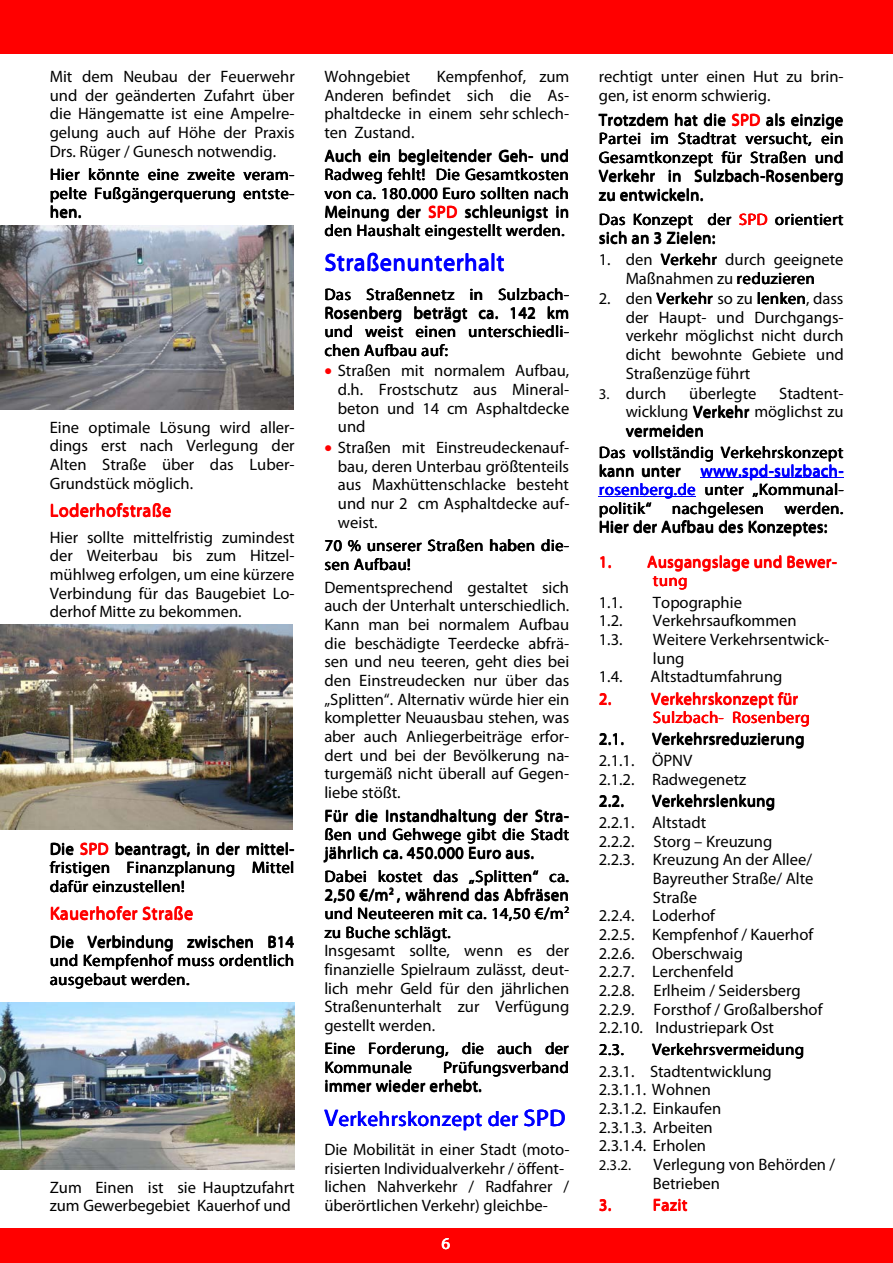
<style>
.page{position:relative;width:893px;height:1263px;background:#fff}
.page>*{position:absolute;margin:0;border:0;box-sizing:border-box;transform-origin:0 0}
.t1{font:24px "Myriad Pro";letter-spacing:.025em;color:#00f}
.t2{font:21px "Myriad Pro";letter-spacing:.025em;color:#00f}
.t3{font:18px "Myriad Pro";letter-spacing:.03em;color:#f00}
.t4{font:16.5px/18.6px "Myriad Pro";letter-spacing:.005em;color:#000;text-align:justify}
.t5{font:16.5px/18.8px "Myriad Pro";letter-spacing:.025em;color:#000}
.t6{font:16.5px/18.6px "Myriad Pro";letter-spacing:.03em;color:#000}
.t7{font:16.5px/19px "Myriad Pro";letter-spacing:.03em;color:#f00}
.t8{font:16.5px "Myriad Pro";letter-spacing:.025em;color:#00f}
.t9{font:16.5px "Myriad Pro";color:#fff}
.t10{font:15px "Myriad Pro";color:#000}
.s1{color:#f00}
.s2{font-size:24px}
.s3{font-size:15px}
.s4{color:#00f}
</style>
<div class="page">
<img style="left:0;top:226px;width:293px;height:183px">
<hr style="left:700px;top:478px;width:143px;height:1px;background:#00f">
<hr style="left:598px;top:496px;width:98px;height:1px;background:#00f">
<img style="left:0;top:625px;width:292px;height:205px">
<img style="left:0;top:1003px;width:295px;height:166px">
<div style="left:0;top:1228px;width:892px;height:35px;background:#f00"></div>
<div style="left:0;top:0;width:892px;height:53px;background:#f00"></div>
<p class="t4" style="left:50px;top:68px;width:246px">Mit dem Neubau der Feuerwehr und der geänderten Zufahrt über die Hängematte ist eine Ampelre&shy;gelung auch auf Höhe der Praxis Drs. Rüger / Gunesch notwendig.</p>
<p class="t4" style="left:50px;top:165px;width:246px">Hier könnte eine zweite veram&shy;pelte Fußgängerquerung entste&shy;hen.</p>
<p class="t4" style="left:50px;top:418px;width:246px">Eine optimale Lösung wird aller&shy;dings erst nach Verlegung der Alten Straße über das Luber-Grundstück möglich.</p>
<p class="t3" style="left:50px;top:501px;width:123px">Loderhofstraße</p>
<p class="t4" style="left:50px;top:528px;width:246px">Hier sollte mittelfristig zumindest der Weiterbau bis zum Hitzel&shy;mühlweg erfolgen, um eine kürzere Verbindung für das Baugebiet Lo&shy;derhof Mitte zu bekommen.</p>
<p class="t4" style="left:50px;top:841px;width:246px">Die <span class="s1">SPD</span> beantragt, in der mittel&shy;fristigen Finanzplanung Mittel dafür einz</p>
<p class="t5" style="left:50px;top:878px;width:136px">dafür einzustellen!</p>
<p class="t4" style="left:68px;top:877px;width:6px">f</p>
<p class="t5" style="left:132px;top:877px;width:54px">stellen!</p>
<p class="t3" style="left:50px;top:905px;width:144px">Kauerhofer Straße</p>
<p class="t3" style="left:106px;top:904px;width:89px">ofer Straße</p>
<p class="t4" style="left:50px;top:933px;width:246px">Die Verbindung zwischen B14 und Kempfenhof muss ordentlich ausgebaut werden.</p>
<p class="t4" style="left:50px;top:1178px;width:246px">Zum Einen ist sie Hauptzufahrt zum Gewerbegebiet Kauerhof und</p>
<p class="t4" style="left:324px;top:68px;width:246px;text-indent:113px">Kempfenhof, zum Anderen befindet sich die As&shy;phaltdecke in einem sehr schlech&shy;ten Zustand.</p>
<p class="t4" style="left:325px;top:147px;width:246px">Auch ein begleitender Geh- und Radweg fehlt! Die Gesamtkosten von ca. 180.000 Euro sollten nach Meinung der <span class="s1">SPD</span> schleunigst in den Haushalt eingestellt werden.</p>
<h1 class="t1" style="left:325px;top:250px;width:182px">Straßenunterhalt</h1>
<p class="t6" style="left:325px;top:285px;width:246px">Das Straßennetz in Sulzbach-<br>Rosenberg beträgt ca. 142 km</p>
<p class="t4" style="left:324px;top:68px;width:87px">Wohngebiet</p>
<p class="t4" style="left:325px;top:304px;width:246px;text-indent:170px">. 142 km und weist einen unterschiedli&shy;chen Aufbau auf:</p>
<p class="t4" style="left:389px;top:341px;width:60px">bau auf:</p>
<p class="t4" style="left:338px;top:362px;width:233px;text-indent:-13px"><span class="s1">•</span> Straßen mit normalem Aufbau, d.h. Frostschutz aus Mineral&shy;beton und 14 cm Asphaltdecke und</p>
<p class="t4" style="left:338px;top:439px;width:233px;text-indent:-13px"><span class="s1">•</span> Straßen mit Einstreudeckenauf&shy;bau, deren Unterbau größtenteils aus Maxhüttenschlacke besteht und nur 2 cm Asphaltdecke auf&shy;weist.</p>
<p class="t5" style="left:325px;top:536px;width:246px">70 % unserer Straßen haben die&shy;sen Aufbau!</p>
<p class="t4" style="left:324px;top:578px;width:246px">Dementsprechend gestaltet sich auch der Unterhalt unterschiedlich.<br>Kann man bei normalem Aufbau die beschädigte Teerdecke abfrä&shy;sen und neu teeren, geht dies bei den Einstreudecken nur über das „Splitten“. Alternativ würde hier ein kompletter Neuausbau stehen, was aber auch Anliegerbeiträge erfor&shy;dert und bei der Bevölkerung na&shy;turgemäß nicht überall auf Gegen&shy;liebe stößt.</p>
<p class="t4" style="left:324px;top:807px;width:246px">Für die Instandhaltung der Stra&shy;ßen und Gehwege gibt die Stadt jährlich ca. 450.000 Euro aus.</p>
<p class="t5" style="left:324px;top:842px;width:246px;line-height:23.5px;text-indent:28px">lich ca. 45<br>Dabei kostet das „Splitten“ ca.</p>
<p class="t5" style="left:325px;top:886px;width:246px">2,50 €/m<sup>2</sup> , während das Abfräsen und Neuteeren mit ca. 14,50 €/m<sup>2</sup></p>
<p class="t4" style="left:521px;top:905px;width:10px">0</p>
<p class="t4" style="left:324px;top:923px;width:246px;text-align:left">zu Buche schlägt.<br>Insgesamt sollte, wenn es der finanzielle Spielraum zulässt, deut&shy;lich mehr Geld für den jährlichen<br>Straßenunterhalt zur Verfügung gestellt werden.</p>
<p class="t5" style="left:325px;top:1040px;width:245px;line-height:18.1px">Eine Forderung, die auch der<br>Kommunale</p>
<p class="t5" style="left:443px;top:1059px;width:127px">Prüfungsverband</p>
<p class="t6" style="left:401px;top:1077px;width:82px">der erhebt.</p>
<p class="t2" style="left:324px;top:1108px;width:242px"><span class="s2">V</span>erkehrskonzept der <span class="s2">SPD</span></p>
<p class="t4" style="left:324px;top:1141px;width:246px;text-align:left">Die Mobilität in einer Stadt (moto&shy;risierten Individualverkehr / öffent&shy;lichen Nahverkehr / Radfahrer / überörtlichen Verkehr) gleichbe-</p>
<p class="t5" style="left:325px;top:1077px;width:158px">immer wieder erhebt.</p>
<p class="t4" style="left:324px;top:1077px;width:69px">immer wi</p>
<p class="t4" style="left:343px;top:1077px;width:30px">m r</p>
<p class="t9" style="left:441px;top:1236px;width:10px">6</p>
<p class="t4" style="left:598px;top:68px;width:246px">rechtigt unter einen Hut zu brin&shy;gen, ist enorm schwierig.</p>
<p class="t6" style="left:599px;top:111px;width:246px">Trotzdem hat die <span class="s1">SPD</span> als einzige<br>Partei im Stadtrat versucht, ein</p>
<p class="t6" style="left:768px;top:130px;width:76px">sucht, ein</p>
<p class="t5" style="left:599px;top:149px;width:246px;line-height:18.3px">Gesamtkonzept für Straßen und<br>Verkehr in Sulzbach-Rosenberg</p>
<p class="t6" style="left:599px;top:149px;width:74px">Gesamtkok</p>
<p class="t6" style="left:765px;top:167px;width:79px">Rosenberg</p>
<p class="t6" style="left:599px;top:183px;width:246px;line-height:24.5px">zu entwickeln.<br>Das Konzept der <span class="s1">SPD</span> orientiert</p>
<p class="t5" style="left:599px;top:229px;width:118px">sich an 3 Zielen:</p>
<p class="t4" style="left:599px;top:251px;width:73px">1. den V</p>
<p class="t4" style="left:725px;top:251px;width:120px">durch geeignete</p>
<p class="t5" style="left:766px;top:167px;width:79px">Rosenberg</p>
<p class="t4" style="left:625px;top:251px;width:191px;text-indent:35px">Verkehr<br>Maßnahmen zu reduzieren</p>
<p class="t4" style="left:598px;top:290px;width:115px">2. den Verkehr</p>
<p class="t4" style="left:625px;top:289px;width:220px;text-indent:31px">Verkehr so zu lenken, dass der Haupt- und Durchgangs&shy;verkehr möglichst nicht durch dicht bewohnte Gebiete und Straßenzüge führt</p>
<p class="t4" style="left:598px;top:384px;width:69px"><span class="s3">3.</span> durch</p>
<p class="t4" style="left:689px;top:384px;width:69px">überlegte</p>
<p class="t5" style="left:656px;top:290px;width:58px">Verkehr</p>
<p class="t4" style="left:625px;top:384px;width:219px;text-indent:154px">Stadtent&shy;wicklung Verkehr möglichst zu vermeiden</p>
<p class="t6" style="left:599px;top:443px;width:246px">Das vollständig Verkehrskonzept kann unter <span class="s4">www.spd-sulzbach</span></p>
<p class="t8" style="left:774px;top:463px;width:71px">sulzbach-</p>
<p class="t8" style="left:774px;top:463px;width:65px">sulzbach</p>
<p class="t8" style="left:599px;top:481px;width:98px">rosenberg.de</p>
<p class="t4" style="left:599px;top:481px;width:246px;text-indent:106px">unter „Kommunal&shy;politik“ nachgelesen werden.<br>Hier der Aufbau des Kon ezeptes:</p>
<p class="t7" style="left:653px;top:553px;width:186px;text-indent:-54px">1. Ausgangslage und Bewer&shy;tung</p>
<p class="t4" style="left:598px;top:593px;width:25px">1.1.</p>
<p class="t4" style="left:652px;top:593px;width:91px">Topographie</p>
<p class="t4" style="left:598px;top:612px;width:25px">1.2.</p>
<p class="t4" style="left:653px;top:612px;width:145px">Verkehrsaufkommen</p>
<p class="t4" style="left:598px;top:631px;width:25px">1.3.</p>
<p class="t4" style="left:653px;top:631px;width:178px">Weitere Verkehrsentwick&shy;lung</p>
<p class="t4" style="left:598px;top:668px;width:25px">1.4.</p>
<p class="t4" style="left:650px;top:668px;width:133px">Altstadtumfahrung</p>
<p class="t7" style="left:598px;top:690px;width:14px">2.</p>
<p class="t7" style="left:651px;top:690px;width:148px;line-height:18.6px">Verkehrskonzept für<br>Sulzbach</p>
<p class="t7" style="left:653px;top:708px;width:158px">Sulzbach- Rosenberg</p>
<p class="t7" style="left:671px;top:708px;width:5px">l</p>
<p class="t5" style="left:730px;top:730px;width:76px">duzierung</p>
<p class="t4" style="left:599px;top:752px;width:149px">2.1.1. ÖPNV<br>2.1.2. Radwegenetz</p>
<p class="t4" style="left:598px;top:792px;width:27px">2.2.</p>
<p class="t4" style="left:608px;top:792px;width:5px">.</p>
<p class="t4" style="left:599px;top:730px;width:27px">2.1.</p>
<p class="t5" style="left:652px;top:730px;width:154px">Verkehrsreduzierung</p>
<p class="t4" style="left:598px;top:791px;width:178px;line-height:21.6px;text-indent:53px">Verkehrslenkung<br>2.2.1. Altstadt</p>
<p class="t4" style="left:599px;top:832px;width:175px">2.2.2. Storg – Kreuzung</p>
<p class="t4" style="left:599px;top:851px;width:215px">2.2.3. Kreuzung An der Allee/</p>
<p class="t4" style="left:653px;top:870px;width:162px">Bayreuther Straße/ Alte</p>
<p class="t4" style="left:653px;top:888px;width:46px">Straße</p>
<p class="t4" style="left:599px;top:907px;width:118px">2.2.4. Loderhof</p>
<p class="t4" style="left:599px;top:926px;width:216px">2.2.5. Kempfenhof / Kauerhof</p>
<p class="t4" style="left:599px;top:944px;width:146px">2.2.6. Oberschwaig</p>
<p class="t4" style="left:599px;top:963px;width:137px">2.2.7. Lerchenfeld</p>
<p class="t4" style="left:599px;top:982px;width:203px">2.2.8. Erlheim / Seidersberg</p>
<p class="t4" style="left:599px;top:1000px;width:225px">2.2.9. Forsthof / Großalbershof</p>
<p class="t4" style="left:599px;top:1019px;width:177px">2.2.10. Industriepark Ost</p>
<p class="t4" style="left:599px;top:1041px;width:27px">2.3.</p>
<p class="t4" style="left:599px;top:792px;width:27px">2.2.</p>
<p class="t4" style="left:599px;top:1039px;width:207px;line-height:21.6px;text-indent:54px">Verkehrs evermeidung<br>2.3.1. Stadtentwicklung</p>
<p class="t4" style="left:599px;top:1081px;width:124px;text-align:left">2.3.1.1. Wohnen<br>2.3.1.2. Einkaufen<br>2.3.1.3. Arbeiten<br>2.3.1.4. Erholen</p>
<p class="t10" style="left:598px;top:1158px;width:34px">2.3.2.</p>
<p class="t4" style="left:652px;top:1156px;width:184px">Verlegung von Behörden /<br>Betrieben</p>
<p class="t7" style="left:598px;top:1196px;width:14px">3.</p>
<p class="t7" style="left:653px;top:1196px;width:36px">Fazit</p>
</div>
